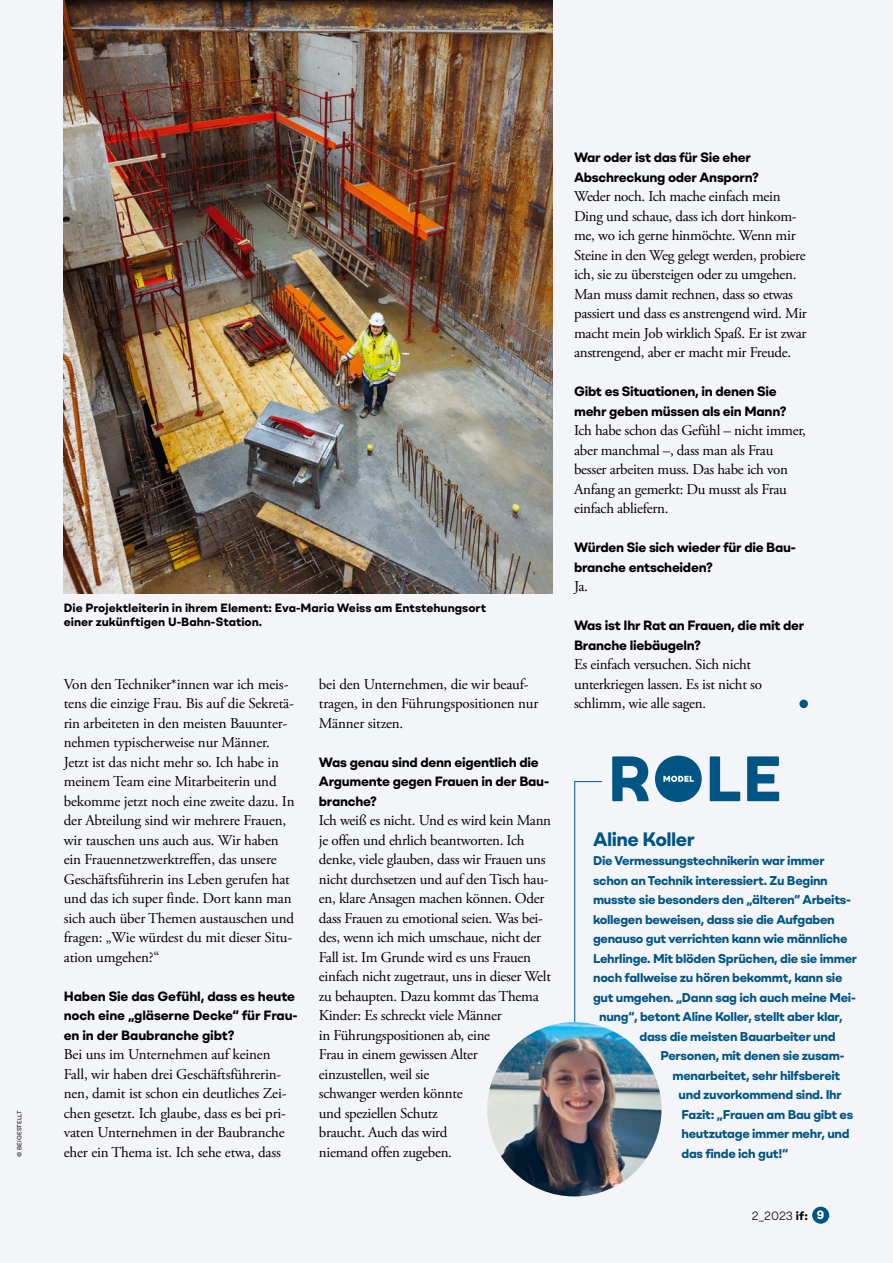
<style>
.page{position:relative;width:893px;height:1263px;background:#f4f5f9}
.page>*{position:absolute;margin:0;border:0;box-sizing:border-box;transform-origin:0 0}
.Kasten_Head{font:700 19.5px "BR Omny";letter-spacing:-.025em;color:#005585}
.Lauftext_ohne{font:15px/19.5px "Adobe Garamond Pro";letter-spacing:-.02em;color:#000}
.t1{font:700 13.5px/19.5px "BR Omny";letter-spacing:-.02em;color:#000}
.t2{font:700 12.75px "BR Omny";letter-spacing:-.025em;color:#005585}
.t3{font:700 12px/13.5px "BR Omny";color:#000}
.t4{font:300 12px "BR Omny";color:#000}
.Credit{font:6px "BR Omny";letter-spacing:.01em;color:#000}
.s1{font-weight:700}
.s2{font-weight:700;color:#fff}
</style>
<div class="page">
<div style="left:812px;top:1207px;width:17px;height:17px;background:#005585;border-radius:50%"></div>
<img style="left:64px;top:0;width:489px;height:593px">
<div style="left:799px;top:700px;width:9px;height:8px;background:#005585;border-radius:50%"></div>
<img style="left:487px;top:1022px;width:174px;height:174px;border-radius:87px">
<svg style="left:574px;top:756px;width:205px;height:346px"></svg>
<p class="Credit" style="left:15px;top:1157px;width:48px;rotate:-90deg">© BEIGESTELLT</p>
<p class="t3" style="left:64px;top:601px;width:424px">Die Projektleiterin in ihrem Element: Eva-Maria Weiss am Entstehungsort einer zukünftigen U-Bahn-Station.</p>
<p class="Lauftext_ohne" style="left:64px;top:675px;width:232px">Von den Techniker*innen war ich meis&shy;tens die einzige Frau. Bis auf die Sekretä&shy;rin arbeiteten in den meisten Bauunter&shy;nehmen typischerweise nur Männer.<br>Jetzt ist das nicht mehr so. Ich habe in meinem Team eine Mitarbeiterin und bekomme jetzt noch eine zweite dazu. In der Abteilung sind wir mehrere Frauen, wir tauschen uns auch aus. Wir haben ein Frauennetzwerktreffen, das unsere Geschäftsführerin ins Leben gerufen hat und das ich super finde. Dort kann man sich auch über Themen austauschen und fragen: „Wie würdest du mit dieser Situ&shy;ation umgehen?“</p>
<p class="t1" style="left:64px;top:986px;width:235px">Haben Sie das Gefühl, dass es heute noch eine „gläserne Decke“ für Frau&shy;en in der Baubranche gibt?</p>
<p class="Lauftext_ohne" style="left:64px;top:1045px;width:224px">Bei uns im Unternehmen auf keinen Fall, wir haben drei Geschäftsführerin&shy;nen, damit ist schon ein deutliches Zei&shy;chen gesetzt. Ich glaube, dass es bei pri&shy;vaten Unternehmen in der Baubranche eher ein Thema ist. Ich sehe etwa, dass</p>
<p class="Lauftext_ohne" style="left:319px;top:675px;width:221px">bei den Unternehmen, die wir beauf&shy;tragen, in den Führungspositionen nur<br>Männer sitzen.</p>
<p class="t1" style="left:319px;top:752px;width:232px">Was genau sind denn eigentlich die<br>Argumente gegen Frauen in der Bau&shy;branche?</p>
<p class="Lauftext_ohne" style="left:319px;top:811px;width:234px">Ich weiß es nicht. Und es wird kein Mann je offen und ehrlich beantworten. Ich denke, viele glauben, dass wir Frauen uns nicht durchsetzen und auf den Tisch hau&shy;en, klare Ansagen machen können. Oder dass Frauen zu emotional seien. Was bei&shy;des, wenn ich mich umschaue, nicht der Fall ist. Im Grunde wird es uns Frauen einfach nicht zugetraut, uns in dieser Welt zu behaupten. Dazu kommt das Thema Kinder: Es schreckt viele Männer<br>in Führungspositionen ab, eine<br>Frau in einem gewissen Alter<br>einzustellen, weil sie<br>schwanger werden könnte<br>und speziellen Schutz<br>braucht. Auch das wird<br>niemand offen zugeben.</p>
<p class="t1" style="left:574px;top:147px;width:187px">War oder ist das für Sie eher<br>Abschreckung oder Ansporn?</p>
<p class="Lauftext_ohne" style="left:574px;top:187px;width:234px">Weder noch. Ich mache einfach mein Ding und schaue, dass ich dort hinkom&shy;me, wo ich gerne hinmöchte. Wenn mir Steine in den Weg gelegt werden, probiere ich, sie zu übersteigen oder zu umgehen.<br>Man muss damit rechnen, dass so etwas passiert und dass es anstrengend wird. Mir macht mein Job wirklich Spaß. Er ist zwar anstrengend, aber er macht mir Freude.</p>
<p class="t1" style="left:574px;top:381px;width:214px">Gibt es Situationen, in denen Sie mehr geben müssen als ein Mann?</p>
<p class="Lauftext_ohne" style="left:574px;top:421px;width:233px">Ich habe schon das Gefühl – nicht immer, aber manchmal –, dass man als Frau besser arbeiten muss. Das habe ich von Anfang an gemerkt: Du musst als Frau einfach abliefern.</p>
<p class="t1" style="left:574px;top:537px;width:223px">Würden Sie sich wieder für die Bau&shy;branche entscheiden?</p>
<p class="Lauftext_ohne" style="left:574px;top:577px;width:15px">Ja.</p>
<p class="t1" style="left:574px;top:615px;width:232px">Was ist Ihr Rat an Frauen, die mit der<br>Branche liebäugeln?</p>
<p class="Lauftext_ohne" style="left:574px;top:655px;width:189px">Es einfach versuchen. Sich nicht unterkriegen lassen. Es ist nicht so schlimm, wie alle sagen.</p>
<p class="Kasten_Head" style="left:593px;top:826px;width:103px">Aline Koller</p>
<p class="t2" style="left:593px;top:852px;width:233px">Die Vermessungstechnikerin war immer</p>
<p class="t2" style="left:593px;top:871px;width:236px">schon an Technik interessiert. Zu Beginn</p>
<p class="t2" style="left:593px;top:891px;width:259px">musste sie besonders den „älteren“ Arbeits-</p>
<p class="t2" style="left:593px;top:910px;width:243px">kollegen beweisen, dass sie die Aufgaben</p>
<p class="t2" style="left:593px;top:930px;width:256px">genauso gut verrichten kann wie männliche</p>
<p class="t2" style="left:593px;top:949px;width:265px">Lehrlinge. Mit blöden Sprüchen, die sie immer</p>
<p class="t2" style="left:593px;top:969px;width:251px">noch fallweise zu hören bekommt, kann sie</p>
<p class="t2" style="left:593px;top:988px;width:264px">gut umgehen. „Dann sag ich auch meine Mei-</p>
<p class="t2" style="left:599px;top:1008px;width:245px">nung“, betont Aline Koller, stellt aber klar,</p>
<p class="t2" style="left:640px;top:1027px;width:197px">dass die meisten Bauarbeiter und</p>
<p class="t2" style="left:661px;top:1047px;width:185px">Personen, mit denen sie zusam-</p>
<p class="t2" style="left:673px;top:1066px;width:169px">menarbeitet, sehr hilfsbereit</p>
<p class="t2" style="left:679px;top:1086px;width:165px">und zuvorkommend sind. Ihr</p>
<p class="t2" style="left:682px;top:1105px;width:173px">Fazit: „Frauen am Bau gibt es</p>
<p class="t2" style="left:682px;top:1125px;width:170px">heutzutage immer mehr, und</p>
<p class="t2" style="left:682px;top:1144px;width:108px">das finde ich gut!“</p>
<p class="t4" style="left:752px;top:1208px;width:74px">2_2023 <span class="s1">if:</span> <span class="s2">9</span></p>
</div>
